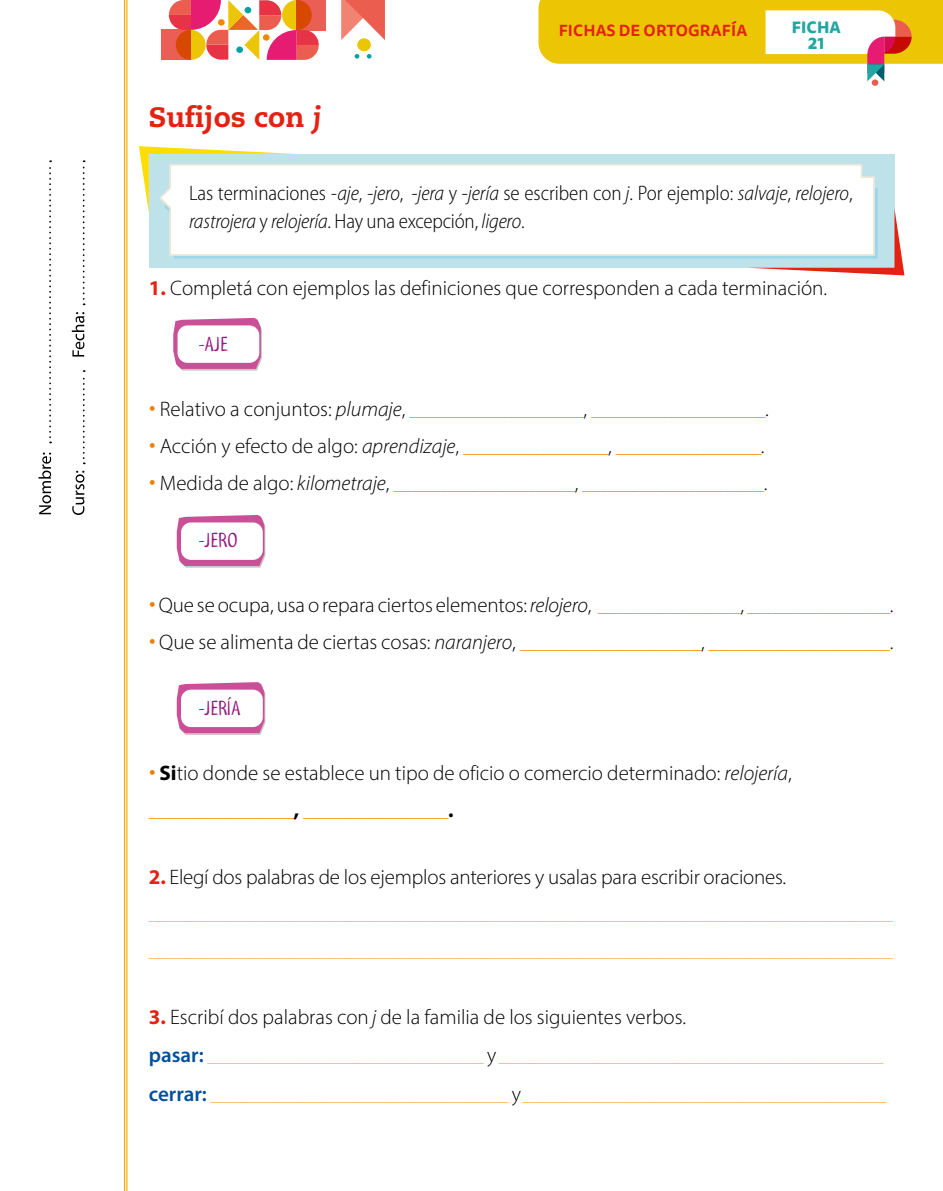
<style>
.page{position:relative;width:943px;height:1191px;background:#fff}
.page>*{position:absolute;margin:0;border:0;box-sizing:border-box;transform-origin:0 0}
.Titulo_Fichas{font:800 28px "Caecilia LT Std";color:#e42212}
.Consigna_123{font:300 21px "Myriad Pro";color:#000}
.Teoria_Fichas{font:300 semi-condensed 21px/28px "Myriad Pro";color:#000}
.Consigna_123-2{font:21px "Myriad Std Tilt";color:#961a80}
.t1{font:800 15.92px/15.6px "Tisa Sans Pro";letter-spacing:.01em;color:#22a5a3;text-align:center}
.Consigna_123-3{font:300 semi-condensed 15.75px "Myriad Pro";color:#f8b45b}
.Consigna_123-4{font:300 15.75px "Myriad Pro";color:#f39100}
.Consigna_123-5{font:700 15.75px "Myriad Pro";color:#f39100}
.t2{font:700 15.75px "Tisa Sans Pro";letter-spacing:.01em;color:#e42212}
.s1{font-style:italic}
.s2{font-weight:700;color:#e42212}
.s3{font-weight:900;font-size:22.75px;color:#ef7d00}
.s4{font-size:21px;color:#000}
.s5{font-style:italic;font-size:21px;color:#000}
.s6{font-size:15.75px;color:#f39100}
.s7{font-weight:700}
.s8{font-weight:600;font-stretch:normal;font-size:21px;color:#004f9f}
.s9{font-stretch:normal;font-size:21px;color:#000}
</style>
<div class="page">
<div style="left:871px;top:79px;width:7px;height:7px;background:#eb5d4f;border-radius:50%"></div>
<svg style="left:538px;top:0;width:405px;height:81px"></svg>
<hr style="left:124px;top:0;width:1px;height:1191px;background:#f7a500">
<hr style="left:126px;top:0;width:1px;height:1191px;background:#f7a500">
<svg style="left:173px;top:318px;width:89px;height:52px;background:#d173aa"></svg>
<div style="left:177px;top:325px;width:82px;height:38px;background:#fff;border-radius:10px"></div>
<svg style="left:177px;top:515px;width:88px;height:52px;background:#d06ea7"></svg>
<div style="left:181px;top:522px;width:82px;height:38px;background:#fff;border-radius:10px"></div>
<svg style="left:177px;top:682px;width:88px;height:53px;background:#d175aa"></svg>
<div style="left:181px;top:689px;width:82px;height:38px;background:#fff;border-radius:10px"></div>
<div style="left:149px;top:154px;width:745px;height:114px;background:#bde2ea"></div>
<svg style="left:139px;top:146px;width:156px;height:67px"></svg>
<svg style="left:158px;top:163px;width:717px;height:94px;background:#fbfcfc"></svg>
<svg style="left:747px;top:208px;width:157px;height:67px"></svg>
<div style="left:161px;top:30px;width:30px;height:30px;background:#eb5e56"></div>
<div style="left:296px;top:0;width:30px;height:30px;background:#eb5e56"></div>
<svg style="left:169px;top:0;width:150px;height:60px"></svg>
<div style="left:263px;top:34px;width:6px;height:7px;background:#f08700;border-radius:50%"></div>
<div style="left:236px;top:47px;width:7px;height:6px;background:#00a1a3;border-radius:50%"></div>
<svg style="left:341px;top:0;width:44px;height:40px"></svg>
<div style="left:357px;top:38px;width:14px;height:13px;background:#ecc504;border-radius:50%"></div>
<svg style="left:367px;top:54px;width:4px;height:5px"></svg>
<svg style="left:354px;top:54px;width:5px;height:5px"></svg>
<svg style="left:39px;top:452px;width:12px;height:62px"></svg>
<svg style="left:72px;top:471px;width:12px;height:44px"></svg>
<svg style="left:72px;top:312px;width:12px;height:44px"></svg>
<svg style="left:49px;top:160px;width:2px;height:283px"></svg>
<svg style="left:83px;top:370px;width:2px;height:94px"></svg>
<svg style="left:83px;top:160px;width:2px;height:145px"></svg>
<p class="Titulo_Fichas" style="left:149px;top:100px;width:174px">Sufijos con <span class="s1">j</span></p>
<p class="t2" style="left:559px;top:19px;width:190px">FICHAS DE ORTOGRAFÍA</p>
<p class="t1" style="left:791px;top:20px;width:51px">FICHA<br>21</p>
<p class="Teoria_Fichas" style="left:189px;top:179px;width:665px">Las terminaciones <span class="s1">-aje</span>, <span class="s1">-jero</span>, <span class="s1">-jera</span> y -<span class="s1">jería</span> se escriben con <span class="s1">j</span>. Por ejemplo: <span class="s1">salvaje</span>, <span class="s1">relojero</span>, <span class="s1">rastrojera</span> y <span class="s1">relojería</span>. Hay una excepción, <span class="s1">ligero</span>.</p>
<p class="Consigna_123" style="left:149px;top:276px;width:679px"><span class="s2">1.</span> Completá con ejemplos las definiciones que corresponden a cada terminación.</p>
<p class="Consigna_123-2" style="left:198px;top:333px;width:31px">-AJE</p>
<p class="Consigna_123-4" style="left:149px;top:401px;width:621px"><span class="s3">·</span> <span class="s4">Relativo a conjuntos:</span> <span class="s5">plumaje</span><span class="s4">,</span> ________________________<span class="s4">,</span> ________________________<span class="s4">.</span></p>
<p class="Consigna_123-4" style="left:149px;top:438px;width:617px"><span class="s3">·</span> <span class="s4">Acción y efecto de algo:</span> <span class="s5">aprendizaje</span><span class="s4">,</span> ____________________<span class="s4">,</span> ____________________<span class="s4">.</span></p>
<p class="Consigna_123-4" style="left:149px;top:475px;width:620px"><span class="s3">·</span> <span class="s4">Medida de algo:</span> <span class="s5">kilometraje</span><span class="s4">,</span> _________________________<span class="s4">,</span> _________________________<span class="s4">.</span></p>
<p class="Consigna_123-2" style="left:198px;top:529px;width:40px">-JERO</p>
<p class="Consigna_123" style="left:149px;top:592px;width:745px"><span class="s3">·</span> Que se ocupa, usa o repara ciertos elementos: <span class="s1">relojero</span>, <span class="s6">____________________</span>, <span class="s6">____________________</span>.</p>
<p class="Consigna_123-4" style="left:149px;top:634px;width:745px"><span class="s3">·</span> <span class="s4">Que se alimenta de ciertas cosas:</span> <span class="s5">naranjero</span><span class="s4">,</span> _________________________<span class="s4">,</span> _________________________<span class="s4">.</span></p>
<p class="Consigna_123-2" style="left:198px;top:697px;width:44px">-JERÍA</p>
<p class="Consigna_123" style="left:149px;top:760px;width:644px"><span class="s3">·</span> <span class="s7">Si</span>tio donde se establece un tipo de oficio o comercio determinado: <span class="s1">relojería</span>,</p>
<p class="Consigna_123-5" style="left:149px;top:801px;width:306px">____________________<span class="s4">,</span> ____________________<span class="s4">.</span></p>
<p class="Consigna_123" style="left:149px;top:864px;width:639px"><span class="s2">2.</span> Elegí dos palabras de los ejemplos anteriores y usalas para escribir oraciones.</p>
<p class="Consigna_123-3" style="left:149px;top:905px;width:745px">_______________________________________________________________________________________________________</p>
<p class="Consigna_123-3" style="left:149px;top:942px;width:745px">_______________________________________________________________________________________________________</p>
<p class="Consigna_123" style="left:149px;top:1004px;width:538px"><span class="s2">3.</span> Escribí dos palabras con <span class="s1">j</span> de la familia de los siguientes verbos.</p>
<p class="Consigna_123-3" style="left:149px;top:1047px;width:736px"><span class="s8">pasar:</span> ______________________________________ <span class="s9">y</span> _____________________________________________________</p>
<p class="Consigna_123-3" style="left:149px;top:1086px;width:738px"><span class="s8">cerrar:</span> _________________________________________ <span class="s9">y</span> __________________________________________________</p>
</div>
